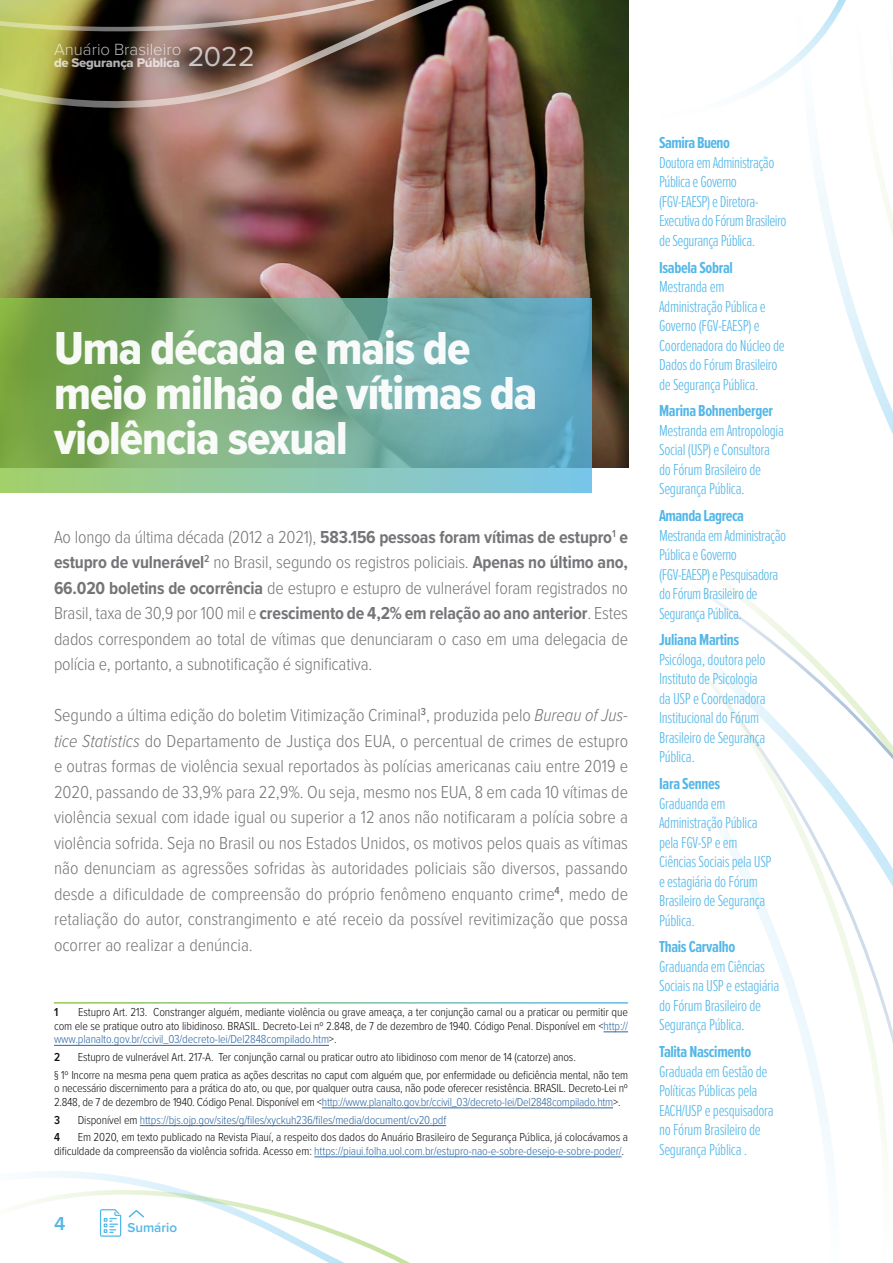
<style>
.page{position:relative;width:893px;height:1263px;background:#fff}
.page>*{position:absolute;margin:0;border:0;box-sizing:border-box;transform-origin:0 0}
.t1{font:48px/45px "Proxima Nova Cond Extrabld";letter-spacing:-.02em;color:#fff}
.t2{font:600 19.5px "Proxima Nova";color:#53b7e8}
.t3{font:300 18px/25.5px "Proxima Nova Cond";letter-spacing:-.005em;color:#6d6e71;text-align:justify}
.t4{font:300 16.8px "Proxima Nova";color:#fff}
.t5{font:300 16.5px/19.5px "Proxima Nova Ex Cn";letter-spacing:-.02em;color:#53b7e8}
.t6{font:700 16.5px "Proxima Nova Ex Cn";letter-spacing:-.02em;color:#53b7e8}
.t7{font:600 13.5px "Proxima Nova";color:#53b7e8}
.t8{font:13.2px "Proxima Nova Extrabld";letter-spacing:-.02em;color:#fff}
.t9{font:300 12px/13.5px "Proxima Nova Cond";letter-spacing:-.01em;color:#000}
.t10{font:300 12px "Proxima Nova Cond";letter-spacing:-.01em;color:#215e9e}
.t11{font:600 12px "Proxima Nova Cond";color:#000}
.s1{font-weight:400;font-size:28.5px}
.s2{font-weight:700}
.s3{font-style:italic}
.s4{color:#215e9e}
.s5{color:#000}
</style>
<div class="page">
<svg style="left:816px;top:169px;width:77px;height:258px"></svg>
<svg style="left:705px;top:427px;width:188px;height:730px"></svg>
<img style="left:0;top:0;width:628px;height:467px">
<svg style="left:747px;top:0;width:99px;height:90px"></svg>
<svg style="left:0;top:299px;width:591px;height:193px;background:#78ae8e"></svg>
<svg style="left:603px;top:1031px;width:25px;height:1px"></svg>
<hr style="left:54px;top:1045px;width:275px;height:1px;background:#215e9e">
<hr style="left:322px;top:1107px;width:291px;height:1px;background:#215e9e">
<hr style="left:140px;top:1125px;width:306px;height:1px;background:#215e9e">
<hr style="left:314px;top:1156px;width:308px;height:1px;background:#215e9e">
<img style="left:0;top:0;width:529px;height:117px">
<svg style="left:20px;top:1171px;width:390px;height:92px"></svg>
<p class="t4" style="left:54px;top:37px;width:202px">Anuário Brasileiro <span class="s1">2022</span></p>
<p class="t8" style="left:54px;top:53px;width:127px">de Segurança Pública</p>
<h1 class="t1" style="left:54px;top:325px;width:485px">Uma década e mais de meio milhão de vítimas da violência sexual</h1>
<p class="t3" style="left:54px;top:523px;width:576px">Ao longo da última década (2012 a 2021), <span class="s2">583.156 pessoas foram vítimas de estupro</span><sup>1</sup> <span class="s2">e estupro de vulnerável</span><sup>2</sup> no Brasil, segundo os registros policiais. <span class="s2">Apenas no último ano, 66.020 boletins de ocorrência</span> de estupro e estupro de vulnerável foram registrados no Brasil, taxa de 30,9 por 100 mil e <span class="s2">crescimento de 4,2% em relação ao ano anterior</span>. Estes dados correspondem ao total de vítimas que denunciaram o caso em uma delegacia de polícia e, portanto, a subnotificação é significativa.</p>
<p class="t3" style="left:54px;top:702px;width:576px">Segundo a última edição do boletim Vitimização Criminal<sup>3</sup>, produzida pelo <span class="s3">Bureau of Jus&shy;tice Statistics</span> do Departamento de Justiça dos EUA, o percentual de crimes de estupro e outras formas de violência sexual reportados às polícias americanas caiu entre 2019 e 2020, passando de 33,9% para 22,9%. Ou seja, mesmo nos EUA, 8 em cada 10 vítimas de violência sexual com idade igual ou superior a 12 anos não notificaram a polícia sobre a violência sofrida. Seja no Brasil ou nos Estados Unidos, os motivos pelos quais as vítimas não denunciam as agressões sofridas às autoridades policiais são diversos, passando desde a dificuldade de compreensão do próprio fenômeno enquanto crime<sup>4</sup>, medo de retaliação do autor, constrangimento e até receio da possível revitimização que possa ocorrer ao realizar a denúncia.</p>
<p class="t9" style="left:54px;top:1005px;width:576px;text-align:justify;text-indent:24px">Estupro Art. 213. Constranger alguém, mediante violência ou grave ameaça, a ter conjunção carnal ou a praticar ou permitir que com ele se pratique outro ato libidinoso. BRASIL. Decreto-Lei nº 2.848, de 7 de dezembro de 1940. Código Penal. Disponível em &lt;<span class="s4">http:// www.planalto.gov.br/ccivil_03/decreto-lei/Del2848compilado.htm</span>&gt;.</p>
<p class="t11" style="left:54px;top:1048px;width:8px">2</p>
<p class="t11" style="left:54px;top:1003px;width:6px">1</p>
<p class="t9" style="left:54px;top:1048px;width:575px;line-height:17.7px;text-indent:24px">Estupro de vulnerável Art. 217-A. Ter conjunção carnal ou praticar outro ato libidinoso com menor de 14 (catorze) anos.<br>§ 1º Incorre na mesma pena quem pratica as ações descritas no caput com alguém que, por enfermidade ou deficiência mental, não tem</p>
<p class="t9" style="left:54px;top:1081px;width:576px">o necessário discernimento para a prática do ato, ou que, por qualquer outra causa, não pode oferecer resistência. BRASIL. Decreto-Lei nº<br>2.848, de 7 de dezembro de 1940. Código Penal. Disponível em &lt;<span class="s4">http://www.planalto.gov.br/ccivil_03/decreto-lei/Del2848compilado.htm</span>&gt;.</p>
<p class="t11" style="left:54px;top:1111px;width:7px">3</p>
<p class="t10" style="left:78px;top:1111px;width:370px"><span class="s5">Disponível em</span> https://bjs.ojp.gov/sites/g/files/xyckuh236/files/media/document/cv20.pdf</p>
<p class="t11" style="left:54px;top:1128px;width:7px">4</p>
<p class="t9" style="left:54px;top:1130px;width:575px;text-indent:24px">Em 2020, em texto publicado na Revista Piauí, a respeito dos dados do Anuário Brasileiro de Segurança Pública, já colocávamos a dificuldade da compreensão da violência sofrida. Acesso em: <span class="s4">https://piaui.folha.uol.com.br/estupro-nao-e-sobre-desejo-e-sobre-poder/</span>.</p>
<p class="t2" style="left:54px;top:1209px;width:13px">4</p>
<p class="t7" style="left:127px;top:1217px;width:51px">Sumário</p>
<p class="t6" style="left:659px;top:131px;width:72px">Samira Bueno</p>
<p class="t5" style="left:659px;top:152px;width:129px">Doutora em Administração<br>Pública e Governo (FGV-EAESP) e Diretora-<br>Executiva do Fórum Brasileiro de Segurança Pública.</p>
<p class="t6" style="left:659px;top:255px;width:75px">Isabela Sobral</p>
<p class="t5" style="left:659px;top:276px;width:127px">Mestranda em<br>Administração Pública e<br>Governo (FGV-EAESP) e<br>Coordenadora do Núcleo de<br>Dados do Fórum Brasileiro de Segurança Pública.</p>
<p class="t6" style="left:659px;top:399px;width:115px">Marina Bohnenberger</p>
<p class="t5" style="left:659px;top:420px;width:126px">Mestranda em Antropologia<br>Social (USP) e Consultora do Fórum Brasileiro de<br>Segurança Pública.</p>
<p class="t6" style="left:659px;top:504px;width:86px">Amanda Lagreca</p>
<p class="t5" style="left:659px;top:525px;width:129px">Mestranda em Administração<br>Pública e Governo (FGV-EAESP) e Pesquisadora do Fórum Brasileiro de<br>Segurança Pública.</p>
<p class="t6" style="left:659px;top:628px;width:81px">Juliana Martins</p>
<p class="t5" style="left:659px;top:649px;width:108px">Psicóloga, doutora pelo<br>Instituto de Psicologia da USP e Coordenadora<br>Institucional do Fórum<br>Brasileiro de Segurança<br>Pública.</p>
<p class="t6" style="left:659px;top:772px;width:62px">Iara Sennes</p>
<p class="t5" style="left:659px;top:793px;width:114px">Graduanda em<br>Administração Pública pela FGV-SP e em<br>Ciências Sociais pela USP e estagiária do Fórum<br>Brasileiro de Segurança<br>Pública.</p>
<p class="t6" style="left:659px;top:935px;width:78px">Thais Carvalho</p>
<p class="t5" style="left:659px;top:956px;width:122px">Graduanda em Ciências<br>Sociais na USP e estagiária do Fórum Brasileiro de<br>Segurança Pública.</p>
<p class="t6" style="left:659px;top:1040px;width:94px">Talita Nascimento</p>
<p class="t5" style="left:659px;top:1061px;width:116px">Graduada em Gestão de<br>Políticas Públicas pela<br>EACH/USP e pesquisadora no Fórum Brasileiro de<br>Segurança Pública .</p>
</div>
